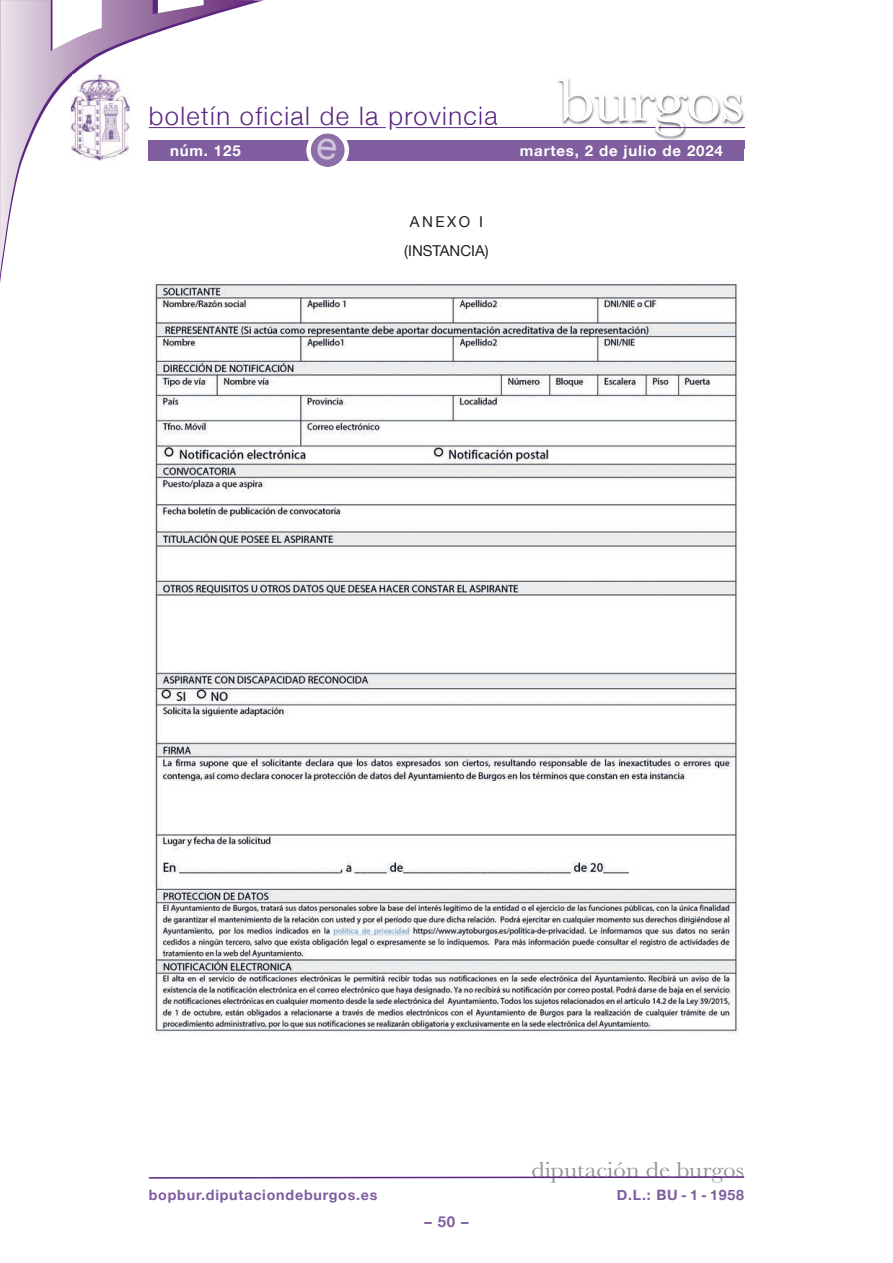
<style>
.page{position:relative;width:893px;height:1263px;background:#fff}
.page>*{position:absolute;margin:0;border:0;box-sizing:border-box;transform-origin:0 0}
.t1{font:63px "Baskerville";letter-spacing:-.01em;color:#fff;scale:1.12 1}
.t2{font:300 25.5px "Helvetica Neue";letter-spacing:.055em;color:#5c2781}
.t3{font:22.5px "Baskerville";color:#939598;scale:1.12 1}
.t4{font:700 15px "Helvetica Neue";letter-spacing:.055em;color:#fff}
.t5{font:15px/29.5px "Helvetica Neue";color:#231f20;text-align:center}
.t6{font:700 15px "Helvetica Neue";color:#7f5d9e}
.t7{font:700 14.25px "Helvetica Neue";letter-spacing:.055em;color:#7f5d9e}
</style>
<div class="page">
<hr style="left:396px;top:127px;width:348px;height:1px;background:#5c2781">
<hr style="left:149px;top:127px;width:237px;height:1px;background:#5c2781">
<svg style="left:0;top:0;width:255px;height:275px"></svg>
<div style="left:149px;top:140px;width:595px;height:20px;background:#7f5d9e"></div>
<svg style="left:148px;top:1176px;width:597px;height:3px"></svg>
<img style="left:468px;top:78px;width:277px;height:71px">
<img style="left:468px;top:127px;width:191px;height:1px">
<img style="left:468px;top:140px;width:276px;height:9px">
<img style="left:521px;top:146px;width:44px;height:3px">
<hr style="left:659px;top:127px;width:85px;height:1px;background:#5c2781">
<img style="left:71px;top:74px;width:59px;height:87px">
<img style="left:155px;top:283px;width:584px;height:752px">
<svg style="left:306px;top:133px;width:43px;height:34px"></svg>
<h2 class="t2" style="left:149px;top:100px;width:350px">boletín oficial de la provincia</h2>
<h1 class="t1" style="left:558px;top:64px;width:168px">burgos</h1>
<p class="t4" style="left:170px;top:141px;width:72px">núm. 125</p>
<p class="t4" style="left:520px;top:141px;width:205px">martes, 2 de julio de 2024</p>
<p class="t5" style="left:404px;top:207px;width:86px">ANEXO I (INSTANCIA)</p>
<h3 class="t3" style="left:531px;top:1157px;width:191px">diputación de burgos</h3>
<p class="t7" style="left:149px;top:1186px;width:230px">bopbur.diputaciondeburgos.es</p>
<p class="t7" style="left:617px;top:1186px;width:129px">D.L.: BU - 1 - 1958</p>
<p class="t6" style="left:424px;top:1212px;width:46px">– 50 –</p>
</div>
